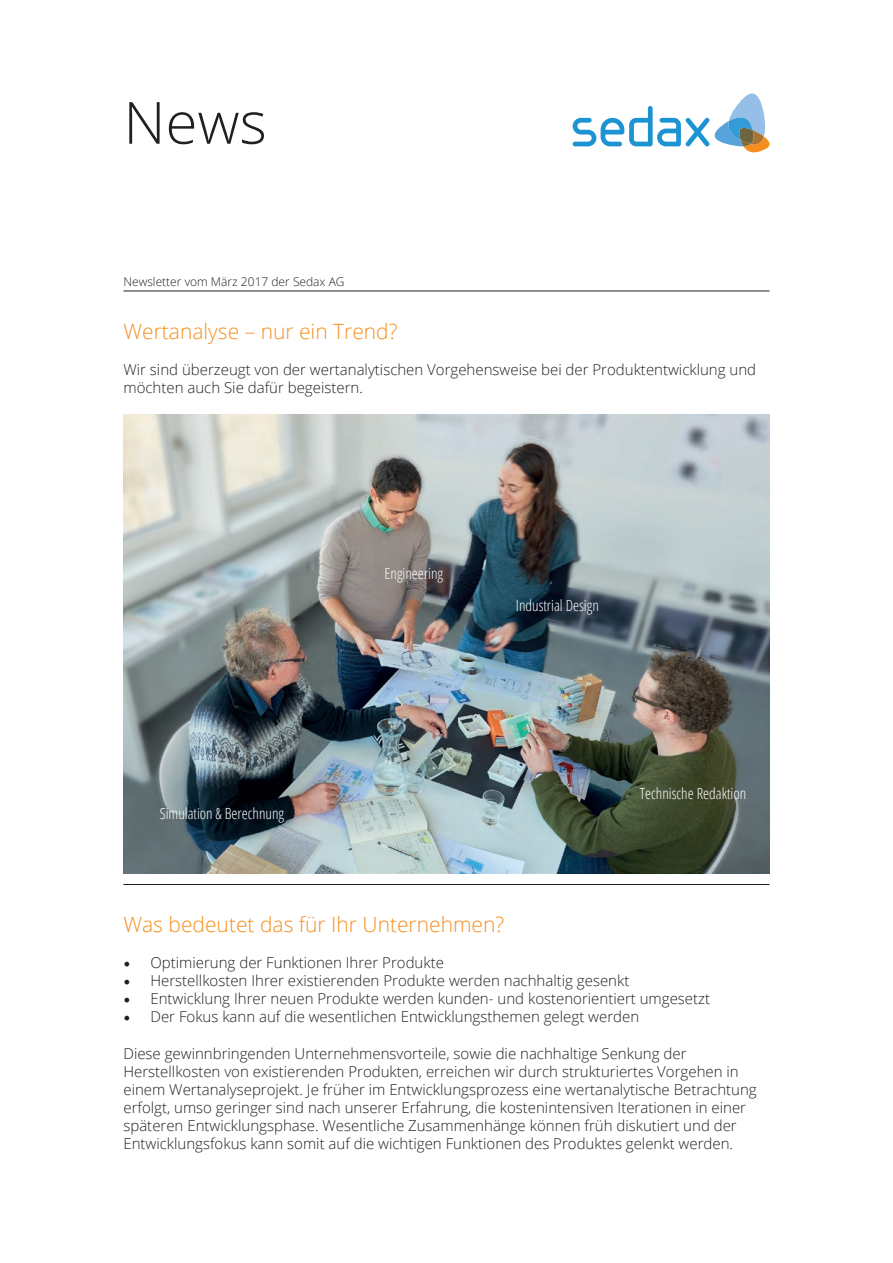
<style>
.page{position:relative;width:893px;height:1263px;background:#fff}
.page>*{position:absolute;margin:0;border:0;box-sizing:border-box;transform-origin:0 0}
.t1{font:300 58.35px "Open Sans";color:#231f20}
.t2{font:300 21px "Open Sans";color:#f68e1e}
.t3{font:300 condensed 15.3px "Open Sans";color:#fff}
.t4{font:300 15px/18px "Open Sans";color:#231f20}
.t5{font:300 12px "Open Sans";color:#231f20}
.s1{font-family:"Minion Pro";font-weight:400;font-size:18px}
</style>
<div class="page">
<img style="left:123px;top:415px;width:646px;height:458px">
<svg style="left:573px;top:93px;width:197px;height:59px"></svg>
<hr style="left:123px;top:291px;width:646px;height:1px;background:#231f20">
<hr style="left:123px;top:884px;width:646px;height:1px;background:#231f20">
<h1 class="t1" style="left:123px;top:83px;width:145px">News</h1>
<p class="t5" style="left:123px;top:274px;width:223px">Newsletter vom März 2017 der Sedax AG</p>
<h2 class="t2" style="left:123px;top:317px;width:276px">Wertanalyse – nur ein Trend?</h2>
<p class="t4" style="left:123px;top:360px;width:634px">Wir sind überzeugt von der wertanalytischen Vorgehensweise bei der Produktentwicklung und möchten auch Sie dafür begeistern.</p>
<p class="t3" style="left:160px;top:803px;width:126px">Simulation &amp; Berechnung</p>
<p class="t3" style="left:385px;top:563px;width:60px">Engineering</p>
<p class="t3" style="left:516px;top:595px;width:84px">Industrial Design</p>
<p class="t3" style="left:640px;top:783px;width:108px">Technische Redaktion</p>
<h2 class="t2" style="left:123px;top:910px;width:382px">Was bedeutet das für Ihr Unternehmen?</h2>
<p class="t4" style="left:123px;top:954px;width:322px"><span class="s1">•</span> Optimierung der Funktionen Ihrer Produkte</p>
<p class="t4" style="left:123px;top:972px;width:507px"><span class="s1">•</span> Herstellkosten Ihrer existierenden Produkte werden nachhaltig gesenkt</p>
<p class="t4" style="left:123px;top:990px;width:588px"><span class="s1">•</span> Entwicklung Ihrer neuen Produkte werden kunden- und kostenorientiert umgesetzt</p>
<p class="t4" style="left:123px;top:1008px;width:517px"><span class="s1">•</span> Der Fokus kann auf die wesentlichen Entwicklungsthemen gelegt werden</p>
<p class="t4" style="left:123px;top:1044px;width:635px">Diese gewinnbringenden Unternehmensvorteile, sowie die nachhaltige Senkung der Herstellkosten von existierenden Produkten, erreichen wir durch strukturiertes Vorgehen in einem Wertanalyseprojekt. Je früher im Entwicklungsprozess eine wertanalytische Betrachtung erfolgt, umso geringer sind nach unserer Erfahrung, die kostenintensiven Iterationen in einer späteren Entwicklungsphase. Wesentliche Zusammenhänge können früh diskutiert und der Entwicklungsfokus kann somit auf die wichtigen Funktionen des Produktes gelenkt werden.</p>
</div>
